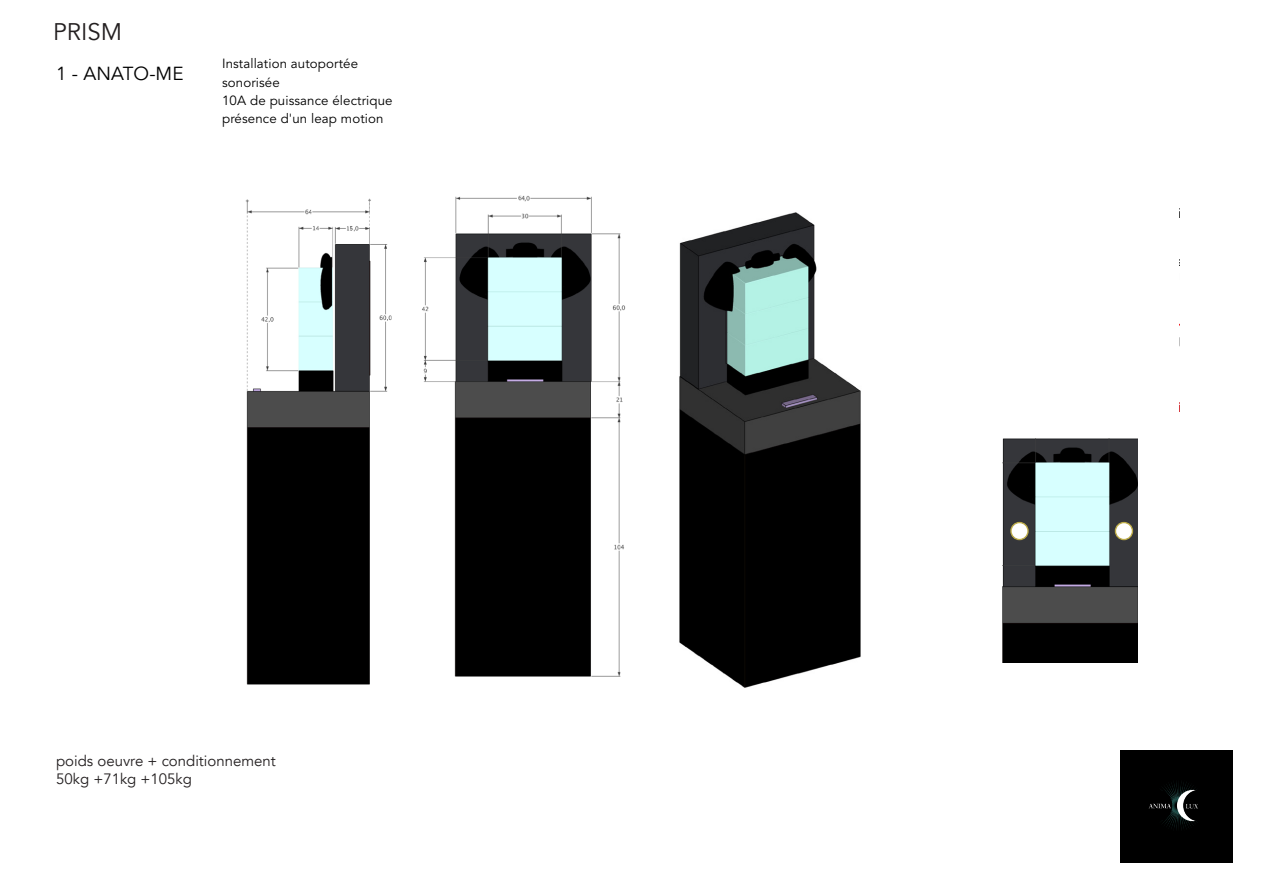
<style>
.page{position:relative;width:1263px;height:893px;background:#fff}
.page>*{position:absolute;margin:0;border:0;box-sizing:border-box;transform-origin:0 0}
.t1{font:24px "Avenir";color:#231f20}
.t2{font:18.75px "Avenir";letter-spacing:.005em;color:#000}
.t3{font:16.2px "DIN";color:#000}
.t4{font:15px "Avenir";color:#231f20}
.t5{font:13.35px/18.3px "Avenir";letter-spacing:.01em;color:#000}
</style>
<div class="page">
<div style="left:1120px;top:750px;width:113px;height:111px;background:#000"></div>
<img style="left:422px;top:195px;width:204px;height:482px">
<img style="left:1003px;top:439px;width:134px;height:223px">
<img style="left:679px;top:212px;width:182px;height:476px">
<img style="left:245px;top:198px;width:147px;height:487px">
<svg style="left:1011px;top:522px;width:17px;height:18px"></svg>
<div style="left:1010px;top:522px;width:19px;height:18px;border:1px solid #bdac48;border-radius:50%"></div>
<div style="left:1115px;top:522px;width:17px;height:18px;background:#fff;border-radius:50%"></div>
<div style="left:1115px;top:522px;width:18px;height:18px;border:1px solid #bdac48;border-radius:50%"></div>
<p class="t1" style="left:53px;top:17px;width:71px">PRISM</p>
<p class="t2" style="left:56px;top:63px;width:129px">1 - ANATO-ME</p>
<p class="t5" style="left:222px;top:55px;width:172px">Installation autoportée sonorisée<br>10A de puissance électrique présence d'un leap motion</p>
<p class="t3" style="left:215px;top:90px;width:106px">1 - ANATO-ME</p>
<p class="t4" style="left:56px;top:752px;width:221px">poids oeuvre + conditionnement</p>
<p class="t4" style="left:56px;top:770px;width:137px">50kg +71kg +105kg</p>
</div>
